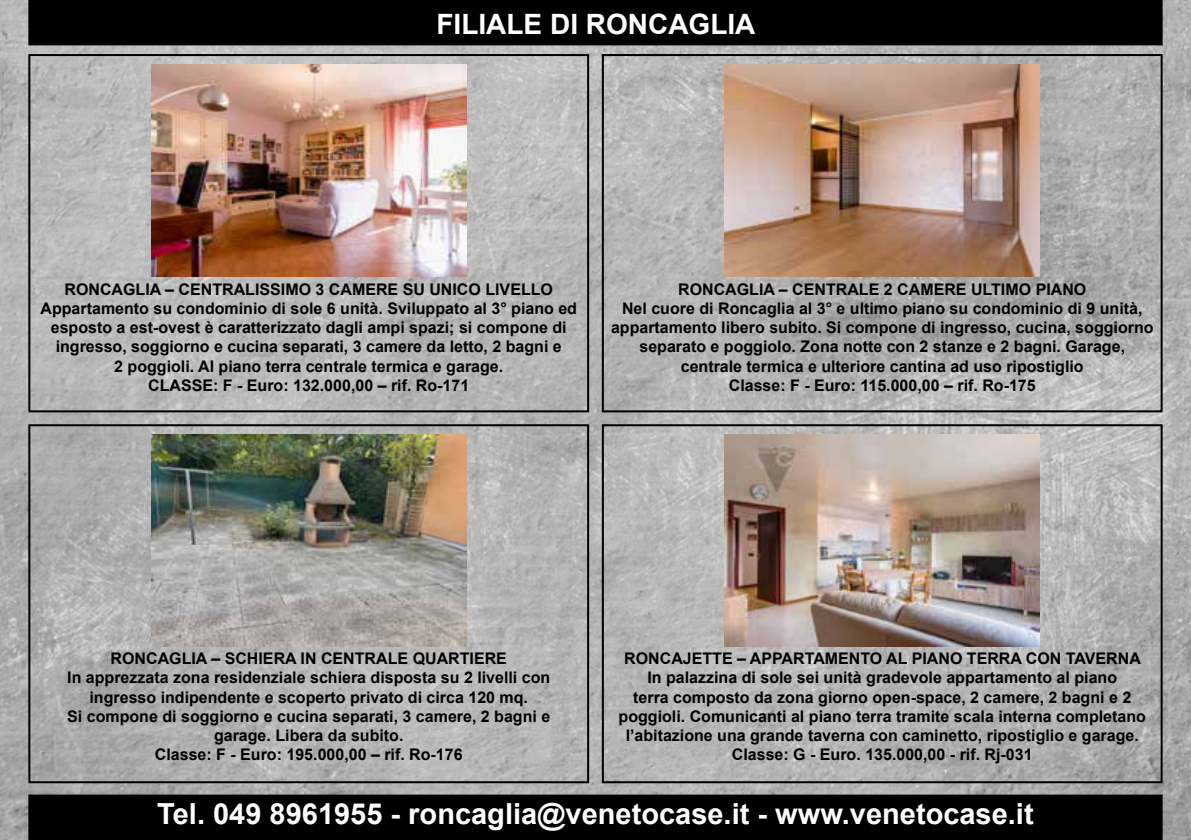
<style>
.page{position:relative;width:1191px;height:840px;background:#fff}
.page>*{position:absolute;margin:0;border:0;box-sizing:border-box;transform-origin:0 0}
.t1{font:700 29px "Arial";color:#fdfeff}
.t2{font:700 28px "Arial";color:#fff}
.t3{font:700 16px/19.2px "Arial";color:#000;text-align:center}
</style>
<div class="page">
<img style="left:0;top:0;width:1191px;height:839px">
<div style="left:28px;top:794px;width:1134px;height:45px;background:#000"></div>
<div style="left:28px;top:0;width:1134px;height:45px;background:#000"></div>
<div style="left:28px;top:54px;width:561px;height:358px;border:2px solid #000"></div>
<div style="left:602px;top:54px;width:560px;height:358px;border:2px solid #000"></div>
<div style="left:28px;top:424px;width:561px;height:358px;border:2px solid #000"></div>
<div style="left:602px;top:424px;width:560px;height:358px;border:2px solid #000"></div>
<img style="left:151px;top:65px;width:315px;height:211px">
<img style="left:724px;top:65px;width:315px;height:211px">
<img style="left:151px;top:434px;width:315px;height:211px">
<img style="left:724px;top:434px;width:315px;height:212px">
<h2 class="t2" style="left:436px;top:5px;width:320px">FILIALE DI RONCAGLIA</h2>
<p class="t3" style="left:41px;top:279px;width:538px">RONCAGLIA – CENTRALISSIMO 3 CAMERE SU UNICO LIVELLO Appartamento su condominio di sole 6 unità. Sviluppato al 3° piano ed esposto a est-ovest è caratterizzato dagli ampi spazi; si compone di ingresso, soggiorno e cucina separati, 3 camere da letto, 2 bagni e<br>2 poggioli. Al piano terra centrale termica e garage.<br>CLASSE: F - Euro: 132.000,00 – rif. Ro-171</p>
<p class="t3" style="left:611px;top:279px;width:544px">RONCAGLIA – CENTRALE 2 CAMERE ULTIMO PIANO<br>Nel cuore di Roncaglia al 3° e ultimo piano su condominio di 9 unità, appartamento libero subito. Si compone di ingresso, cucina, soggiorno separato e poggiolo. Zona notte con 2 stanze e 2 bagni. Garage, centrale termica e ulteriore cantina ad uso ripostiglio<br>Classe: F - Euro: 115.000,00 – rif. Ro-175</p>
<p class="t3" style="left:67px;top:648px;width:484px">RONCAGLIA – SCHIERA IN CENTRALE QUARTIERE<br>In apprezzata zona residenziale schiera disposta su 2 livelli con ingresso indipendente e scoperto privato di circa 120 mq.<br>Si compone di soggiorno e cucina separati, 3 camere, 2 bagni e garage. Libera da subito.<br>Classe: F - Euro: 195.000,00 – rif. Ro-176</p>
<p class="t3" style="left:618px;top:648px;width:529px">RONCAJETTE – APPARTAMENTO AL PIANO TERRA CON TAVERNA In palazzina di sole sei unità gradevole appartamento al piano<br>terra composto da zona giorno open-space, 2 camere, 2 bagni e 2 poggioli. Comunicanti al piano terra tramite scala interna completano l’abitazione una grande taverna con caminetto, ripostiglio e garage.<br>Classe: G - Euro. 135.000,00 - rif. Rj-031</p>
<h1 class="t1" style="left:157px;top:792px;width:878px">Tel. 049 8961955 - roncaglia@venetocase.it - www.venetocase.it</h1>
</div>
